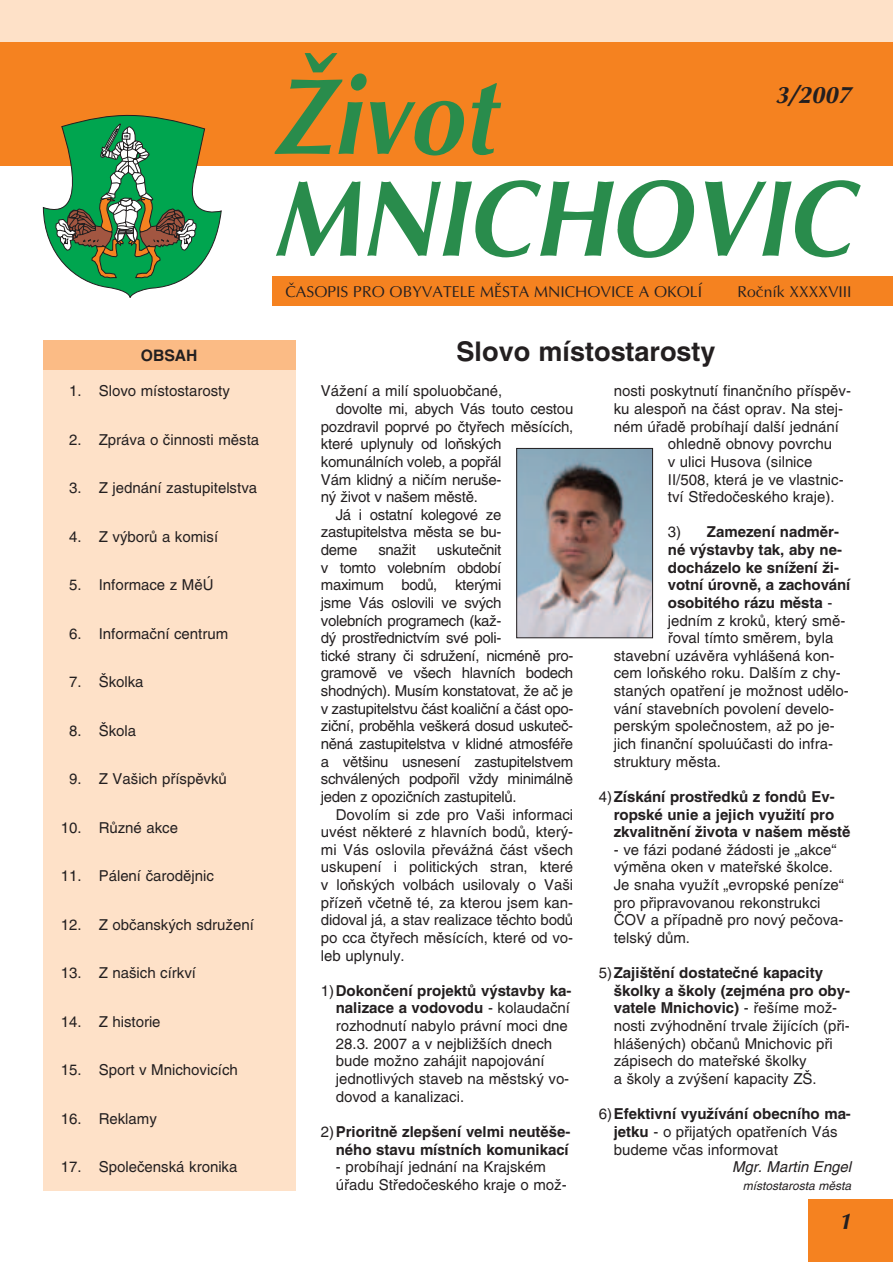
<style>
.page{position:relative;width:893px;height:1262px;background:#fff}
.page>*{position:absolute;margin:0;border:0;box-sizing:border-box;transform-origin:0 0}
.t1{font:italic 700 108.45px/101.9px "Ottawa";color:#298c4c;scale:.9 1}
.t2{font:27px "TT38 FO00";color:#231f20}
.t3{font:italic 700 24px "Ottawa";color:#231f20}
.t4{font:italic 700 22.5px "Ottawa";color:#231f20}
.t5{font:15.75px "Ottawa";color:#231f20}
.t6{font:15.75px "TT38 FO00";color:#231f20}
.t7{font:15px/17.5px "TT392 O00";color:#231f20}
.t8{font:15px/17.5px "TT392 O00";letter-spacing:-.02em;color:#231f20}
.t9{font:15px/17.7px "TT38 FO00";color:#231f20}
.t10{font:15px "TT395 O00";color:#231f20}
.t11{font:12px "TT395 O00";color:#231f20}
.s1{font-family:"TT392 O00"}
.s2{font-family:"TT38 FO00"}
</style>
<div class="page">
<div style="left:0;top:0;width:892px;height:43px;background:#fee1c8"></div>
<div style="left:808px;top:1199px;width:84px;height:62px;background:#f58220"></div>
<div style="left:0;top:43px;width:892px;height:123px;background:#f58220"></div>
<svg style="left:43px;top:115px;width:179px;height:182px"></svg>
<div style="left:273px;top:276px;width:619px;height:30px;background:#f58220"></div>
<div style="left:43px;top:340px;width:252px;height:30px;background:#fbbb85"></div>
<div style="left:43px;top:370px;width:252px;height:821px;background:#fee1c8"></div>
<img style="left:518px;top:450px;width:132px;height:186px">
<div style="left:516px;top:448px;width:136px;height:190px;border:1px solid #231f20"></div>
<h1 class="t1" style="left:273px;top:90px;width:645px">Život<br>MNICHOVIC</h1>
<p class="t5" style="left:285px;top:286px;width:418px">ČASOPIS PRO OBYVATELE MĚSTA MNICHOVICE A OKOLÍ</p>
<p class="t5" style="left:737px;top:286px;width:116px">Ročník XXXXVIII</p>
<h3 class="t3" style="left:775px;top:86px;width:78px">3/2007</h3>
<p class="t6" style="left:141px;top:349px;width:58px">OBSAH</p>
<p class="t7" style="left:69px;top:384px;width:162px">1. Slovo místostarosty</p>
<p class="t7" style="left:69px;top:432px;width:191px">2. Zpráva o činnosti města</p>
<p class="t7" style="left:69px;top:481px;width:189px">3. Z jednání zastupitelstva</p>
<p class="t7" style="left:69px;top:529px;width:150px">4. Z výborů a komisí</p>
<p class="t7" style="left:69px;top:578px;width:146px">5. Informace z MěÚ</p>
<p class="t7" style="left:69px;top:626px;width:160px">6. Informační centrum</p>
<p class="t7" style="left:69px;top:674px;width:76px">7. Školka</p>
<p class="t7" style="left:69px;top:723px;width:68px">8. Škola</p>
<p class="t7" style="left:69px;top:771px;width:159px">9. Z Vašich příspěvků</p>
<p class="t7" style="left:61px;top:820px;width:119px">10. Různé akce</p>
<p class="t7" style="left:61px;top:868px;width:155px">11. Pálení čarodějnic</p>
<p class="t7" style="left:61px;top:917px;width:194px">12. Z občanských sdružení</p>
<p class="t7" style="left:61px;top:965px;width:137px">13. Z našich církví</p>
<p class="t7" style="left:61px;top:1014px;width:101px">14. Z historie</p>
<p class="t7" style="left:61px;top:1062px;width:178px">15. Sport v Mnichovicích</p>
<p class="t7" style="left:61px;top:1111px;width:97px">16. Reklamy</p>
<p class="t7" style="left:61px;top:1159px;width:178px">17. Společenská kronika</p>
<h2 class="t2" style="left:456px;top:342px;width:260px">Slovo místostarosty</h2>
<p class="t7" style="left:321px;top:384px;width:183px">Vážení a milí spoluobčané,</p>
<p class="t7" style="left:336px;top:401px;width:239px">dovolte mi, abych Vás touto cestou</p>
<p class="t7" style="left:321px;top:419px;width:254px">pozdravil poprvé po čtyřech měsících,</p>
<p class="t7" style="left:321px;top:437px;width:182px">které uplynuly od loňských</p>
<p class="t7" style="left:321px;top:454px;width:182px">komunálních voleb, a popřál</p>
<p class="t7" style="left:321px;top:472px;width:182px">Vám klidný a ničím neruše-</p>
<p class="t7" style="left:321px;top:489px;width:158px">ný život v našem městě.</p>
<p class="t8" style="left:336px;top:507px;width:167px">Já i ostatní kolegové ze</p>
<p class="t8" style="left:321px;top:525px;width:182px">zastupitelstva města se bu-</p>
<p class="t7" style="left:321px;top:542px;width:38px">deme</p>
<p class="t7" style="left:378px;top:542px;width:39px">snažit</p>
<p class="t8" style="left:321px;top:542px;width:254px;text-indent:116px">uskutečnit<br>v tomto volebním období<br>maximum bodů, kterými<br>jsme Vás oslovili ve svých<br>volebních programech (kaž-<br>dý prostřednictvím své poli-<br>tické strany či sdružení, nicméně pro&shy;gramově ve všech hlavních bodech shodných). Musím konstatovat, že ač je v zastupitelstvu část koaliční a část opo&shy;ziční, proběhla veškerá dosud uskuteč&shy;něná zastupitelstva v klidné atmosféře a většinu usnesení zastupitelstvem schválených podpořil vždy minimálně jeden z opozičních zastupitelů.</p>
<p class="t7" style="left:321px;top:807px;width:254px;text-align:justify;text-indent:15px">Dovolím si zde pro Vaši informaci uvést některé z hlavních bodů, který&shy;mi Vás oslovila převážná část všech uskupení i politických stran, které v loňských volbách usilovaly o Vaši přízeň včetně té, za kterou jsem kan&shy;didoval já, a stav realizace těchto bodů po cca čtyřech měsících, které od vo&shy;leb uplynuly.</p>
<p class="t9" style="left:321px;top:983px;width:252px;text-align:right"><span class="s1">1)</span>Dokončení projektů výstavby ka&shy;nalizace a vodovodu <span class="s1">- kolaudační</span></p>
<p class="t7" style="left:336px;top:1018px;width:235px">rozhodnutí nabylo právní moci dne<br>28.3. 2007 a v nejbližších dnech bude možno zahájit napojování jednotlivých staveb na městský vo&shy;dovod a kanalizaci.</p>
<p class="t9" style="left:321px;top:1124px;width:251px;text-align:right"><span class="s1">2)</span>Prioritně zlepšení velmi neutěše&shy;ného stavu místních komunikací</p>
<p class="t7" style="left:336px;top:1159px;width:232px">- probíhají jednání na Krajském úřadu Středočeského kraje o mož-</p>
<p class="t7" style="left:613px;top:384px;width:239px">nosti poskytnutí finančního příspěv-</p>
<p class="t7" style="left:613px;top:401px;width:231px">ku alespoň na část oprav. Na stej-</p>
<p class="t7" style="left:613px;top:419px;width:227px">ném úřadě probíhají další jednání</p>
<p class="t7" style="left:667px;top:437px;width:166px">ohledně obnovy povrchu</p>
<p class="t7" style="left:667px;top:454px;width:146px">v ulici Husova (silnice</p>
<p class="t7" style="left:667px;top:472px;width:177px">II/508, která je ve vlastnic-</p>
<p class="t7" style="left:667px;top:489px;width:168px">tví Středočeského kraje).</p>
<p class="t9" style="left:667px;top:525px;width:184px"><span class="s1">3)</span> Zamezení nadměr&shy;né výstavby tak, aby ne&shy;docházelo ke snížení ži&shy;votní úrovně, a zachování osobitého rázu města <span class="s1">-</span></p>
<p class="t7" style="left:667px;top:613px;width:179px">jedním z kroků, který smě-</p>
<p class="t7" style="left:667px;top:630px;width:167px">řoval tímto směrem, byla</p>
<p class="t7" style="left:613px;top:648px;width:222px">stavební uzávěra vyhlášená kon-</p>
<p class="t7" style="left:613px;top:666px;width:229px">cem loňského roku. Dalším z chy-</p>
<p class="t7" style="left:613px;top:683px;width:237px">staných opatření je možnost udělo-</p>
<p class="t7" style="left:613px;top:701px;width:222px">vání stavebních povolení develo-</p>
<p class="t7" style="left:613px;top:719px;width:222px">perským společnostem, až po je-</p>
<p class="t7" style="left:613px;top:736px;width:221px">jich finanční spoluúčasti do infra-</p>
<p class="t7" style="left:613px;top:754px;width:109px">struktury města.</p>
<p class="t9" style="left:613px;top:789px;width:238px;text-indent:-15px"><span class="s1">4)</span>Získání prostředků z fondů Ev&shy;ropské unie a jejich využití pro zkvalitnění života v našem městě</p>
<p class="t7" style="left:613px;top:842px;width:232px">- ve fázi podané žádosti je „akce“ výměna oken v mateřské školce.<br>Je snaha využít „evropské peníze“ pro připravovanou rekonstrukci<br>ČOV a případně pro nový pečova&shy;telský dům.</p>
<p class="t9" style="left:613px;top:965px;width:238px;text-indent:-15px"><span class="s1">5)</span>Zajištění dostatečné kapacity školky a školy (zejména pro oby&shy;vatele Mnichovic) <span class="s1">- řešíme mož-</span></p>
<p class="t7" style="left:613px;top:1018px;width:237px">nosti zvýhodnění trvale žijících (při&shy;hlášených) občanů Mnichovic při zápisech do mateřské školky<br>a školy a zvýšení kapacity ZŠ.</p>
<p class="t9" style="left:599px;top:1106px;width:253px"><span class="s1">6)</span>Efektivní využívání obecního ma-</p>
<p class="t7" style="left:613px;top:1124px;width:225px"><span class="s2">jetku</span> - o přijatých opatřeních Vás budeme včas informovat</p>
<p class="t10" style="left:732px;top:1161px;width:121px">Mgr. Martin Engel</p>
<p class="t11" style="left:742px;top:1181px;width:110px">místostarosta města</p>
<h3 class="t4" style="left:838px;top:1213px;width:14px">1</h3>
</div>
